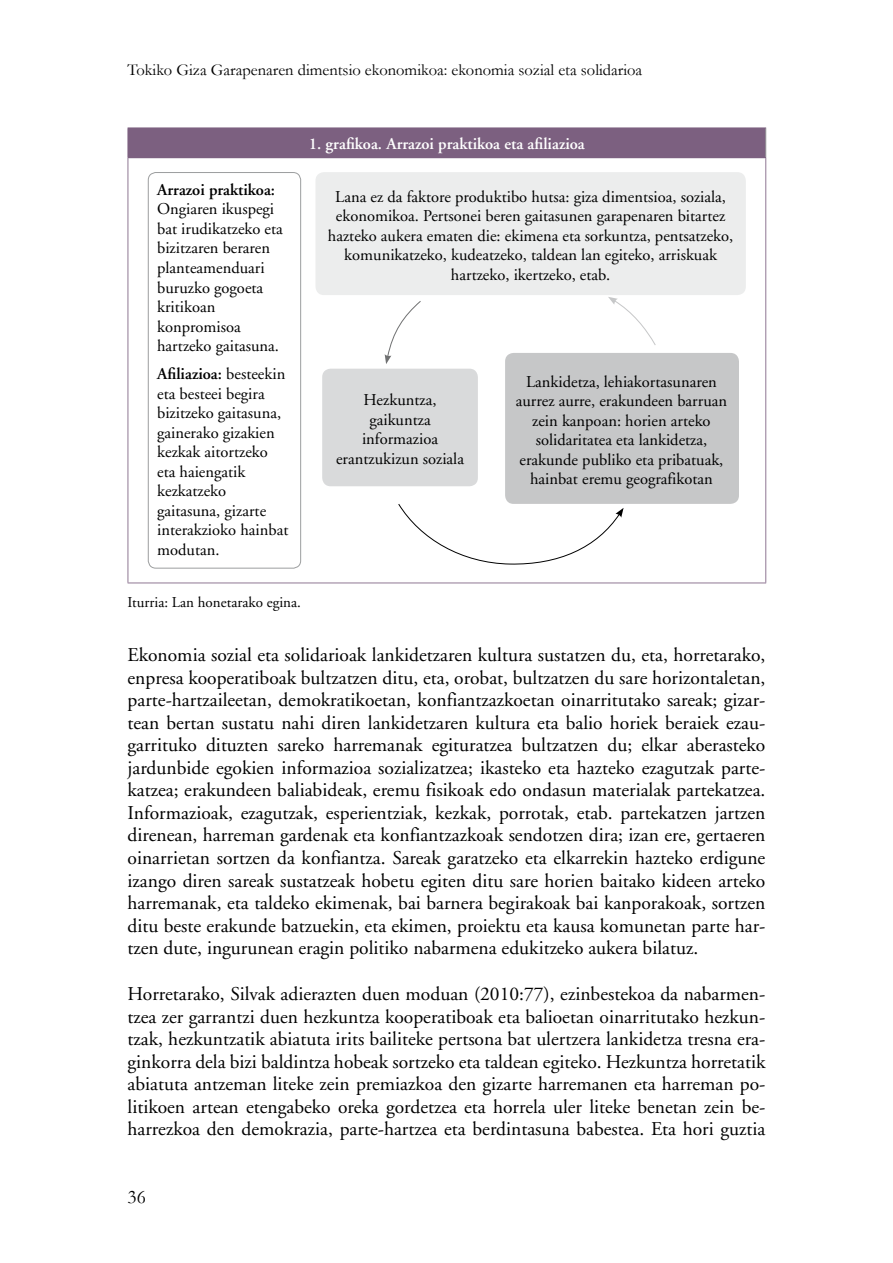
<style>
.page{position:relative;width:893px;height:1263px;background:#fff}
.page>*{position:absolute;margin:0;border:0;box-sizing:border-box;transform-origin:0 0}
.t1{font:19.5px/22.5px "Adobe Garamond";color:#000;text-align:justify}
.t2{font:19.5px "Garamond";color:#000}
.t3{font:16.5px/19.5px "Adobe Garamond";color:#000;text-align:center}
.t4{font:16.5px "Garamond";color:#000}
.t5{font:600 16.5px "Adobe Garamond";color:#fff}
.t6{font:600 16.5px "Adobe Garamond";color:#000}
.t7{font:15px "Adobe Garamond";color:#000}
.s1{font-weight:600}
</style>
<div class="page">
<div style="left:128px;top:128px;width:638px;height:30px;background:#7c6080"></div>
<svg style="left:765px;top:128px;width:1px;height:29px"></svg>
<hr style="left:128px;top:158px;width:1px;height:425px;background:#8f7793">
<hr style="left:765px;top:158px;width:1px;height:425px;background:#8f7793">
<hr style="left:128px;top:583px;width:638px;height:1px;background:#8f7793">
<div style="left:148px;top:172px;width:153px;height:396px;border:1px solid #9c9e9f;border-radius:8px"></div>
<div style="left:322px;top:369px;width:156px;height:117px;background:#d9dadb;border-radius:9px"></div>
<div style="left:505px;top:353px;width:234px;height:151px;background:#c6c7c8;border-radius:9px"></div>
<svg style="left:398px;top:503px;width:226px;height:62px"></svg>
<div style="left:315px;top:172px;width:431px;height:123px;background:#eceded;border-radius:9px"></div>
<svg style="left:385px;top:301px;width:36px;height:63px"></svg>
<svg style="left:608px;top:297px;width:48px;height:48px"></svg>
<p class="t4" style="left:128px;top:60px;width:516px">Tokiko Giza Garapenaren dimentsio ekonomikoa: ekonomia sozial eta solidarioa</p>
<p class="t6" style="left:157px;top:181px;width:120px">Arrazoi praktikoa:</p>
<p class="t3" style="left:157px;top:200px;width:127px;text-align:left">Ongiaren ikuspegi bat irudikatzeko eta bizitzaren beraren planteamenduari buruzko gogoeta kritikoan konpromisoa hartzeko gaitasuna.</p>
<p class="t3" style="left:157px;top:364px;width:133px;text-align:left"><span class="s1">Afiliazioa:</span> besteekin eta besteei begira bizitzeko gaitasuna, gainerako gizakien kezkak aitortzeko eta haiengatik kezkatzeko gaitasuna, gizarte interakzioko hainbat modutan.</p>
<p class="t5" style="left:309px;top:135px;width:278px">1. grafikoa. Arrazoi praktikoa eta afiliazioa</p>
<p class="t3" style="left:328px;top:187px;width:407px">Lana ez da faktore produktibo hutsa: giza dimentsioa, soziala, ekonomikoa. Pertsonei beren gaitasunen garapenaren bitartez hazteko aukera ematen die: ekimena eta sorkuntza, pentsatzeko, komunikatzeko, kudeatzeko, taldean lan egiteko, arriskuak hartzeko, ikertzeko, etab.</p>
<p class="t3" style="left:336px;top:391px;width:129px">Hezkuntza, gaikuntza informazioa erantzukizun soziala</p>
<p class="t3" style="left:516px;top:372px;width:213px">Lankidetza, lehiakortasunaren aurrez aurre, erakundeen barruan zein kanpoan: horien arteko solidaritatea eta lankidetza, erakunde publiko eta pribatuak, hainbat eremu geografikotan</p>
<p class="t7" style="left:128px;top:594px;width:175px">Iturria: Lan honetarako egina.</p>
<p class="t1" style="left:128px;top:644px;width:639px">Ekonomia sozial eta solidarioak lankidetzaren kultura sustatzen du, eta, horretarako, enpresa kooperatiboak bultzatzen ditu, eta, orobat, bultzatzen du sare horizontaletan, parte-hartzaileetan, demokratikoetan, konfiantzazkoetan oinarritutako sareak; gizar&shy;tean bertan sustatu nahi diren lankidetzaren kultura eta balio horiek beraiek ezau&shy;garrituko dituzten sareko harremanak egituratzea bultzatzen du; elkar aberasteko jardunbide egokien informazioa sozializatzea; ikasteko eta hazteko ezagutzak parte&shy;katzea; erakundeen baliabideak, eremu fisikoak edo ondasun materialak partekatzea.<br>Informazioak, ezagutzak, esperientziak, kezkak, porrotak, etab. partekatzen jartzen direnean, harreman gardenak eta konfiantzazkoak sendotzen dira; izan ere, gertaeren oinarrietan sortzen da konfiantza. Sareak garatzeko eta elkarrekin hazteko erdigune izango diren sareak sustatzeak hobetu egiten ditu sare horien baitako kideen arteko harremanak, eta taldeko ekimenak, bai barnera begirakoak bai kanporakoak, sortzen ditu beste erakunde batzuekin, eta ekimen, proiektu eta kausa komunetan parte har&shy;tzen dute, ingurunean eragin politiko nabarmena edukitzeko aukera bilatuz.</p>
<p class="t1" style="left:128px;top:983px;width:639px">Horretarako, Silvak adierazten duen moduan (2010:77), ezinbestekoa da nabarmen&shy;tzea zer garrantzi duen hezkuntza kooperatiboak eta balioetan oinarritutako hezkun&shy;tzak, hezkuntzatik abiatuta irits bailiteke pertsona bat ulertzera lankidetza tresna era&shy;ginkorra dela bizi baldintza hobeak sortzeko eta taldean egiteko. Hezkuntza horretatik abiatuta antzeman liteke zein premiazkoa den gizarte harremanen eta harreman po&shy;litikoen artean etengabeko oreka gordetzea eta horrela uler liteke benetan zein be&shy;harrezkoa den demokrazia, parte-hartzea eta berdintasuna babestea. Eta hori guztia</p>
<p class="t2" style="left:128px;top:1185px;width:20px">36</p>
</div>
